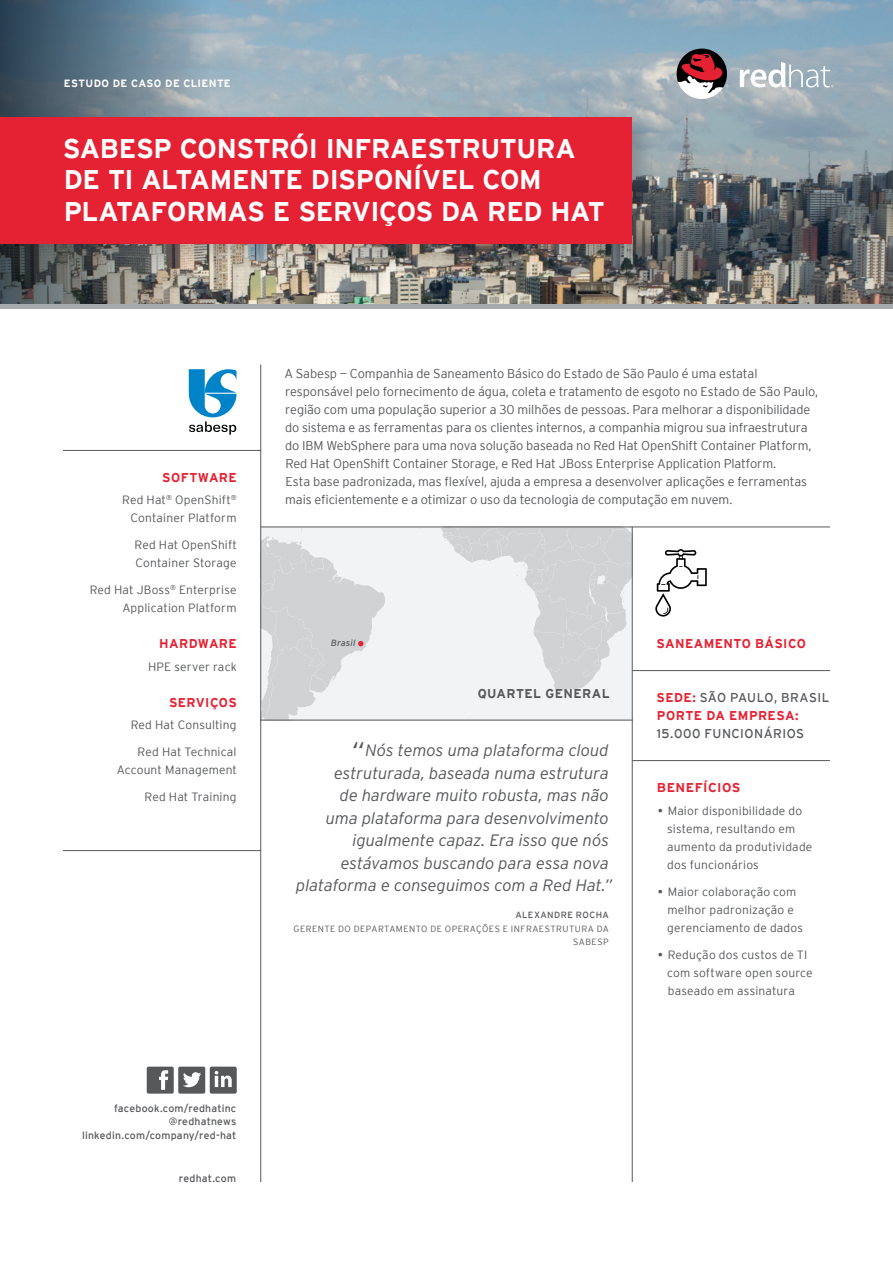
<style>
.page{position:relative;width:893px;height:1263px;background:#fff}
.page>*{position:absolute;margin:0;border:0;box-sizing:border-box;transform-origin:0 0}
.t1{font:700 27px/31.5px "Interstate";letter-spacing:-.015em;color:#fff}
.t2{font:italic 300 16.5px/22.5px "Interstate";letter-spacing:-.005em;color:#57585a;text-align:right}
.t3{font:300 12.75px/18px "Interstate";letter-spacing:-.01em;color:#57585a}
.t4{font:700 12.75px/18px "Interstate";letter-spacing:.03em;color:#e52233}
.t5{font:12.75px "Interstate";letter-spacing:.04em;color:#57585a}
.t6{font:700 12.75px "Interstate";letter-spacing:.03em;color:#57585a}
.t7{font:300 12px/18px "Interstate";letter-spacing:.015em;color:#57585a}
.t8{font:10.5px/13.5px "Interstate";letter-spacing:.02em;color:#57585a;text-align:right}
.t9{font:700 10.5px "Interstate";letter-spacing:.04em;color:#fff}
.t10{font:300 9px/13.5px "Interstate";letter-spacing:.05em;color:#57585a;text-align:right}
.t11{font:9px "Interstate";letter-spacing:.045em;color:#57585a}
.t12{font:italic 9px "Interstate";letter-spacing:.02em;color:#57585a}
.s1{font-size:27px}
.s2{font-weight:400;color:#57585a}
.s3{font-weight:400}
</style>
<div class="page">
<img style="left:209px;top:0;width:684px;height:304px">
<svg style="left:0;top:0;width:209px;height:304px;background:#647580"></svg>
<svg style="left:147px;top:1067px;width:90px;height:27px"></svg>
<div style="left:261px;top:527px;width:371px;height:193px;background:#f2f3f4"></div>
<svg style="left:441px;top:528px;width:191px;height:164px"></svg>
<hr style="left:632px;top:670px;width:198px;height:1px;background:#57585a">
<hr style="left:632px;top:760px;width:198px;height:1px;background:#57585a">
<hr style="left:63px;top:450px;width:198px;height:1px;background:#57585a">
<hr style="left:63px;top:850px;width:198px;height:1px;background:#57585a">
<hr style="left:261px;top:527px;width:569px;height:1px;background:#57585a">
<hr style="left:260px;top:720px;width:373px;height:1px;background:#57585a">
<hr style="left:260px;top:365px;width:1px;height:817px;background:#57585a">
<hr style="left:632px;top:527px;width:1px;height:655px;background:#57585a">
<svg style="left:261px;top:527px;width:124px;height:193px"></svg>
<svg style="left:189px;top:369px;width:47px;height:66px"></svg>
<svg style="left:655px;top:549px;width:52px;height:68px"></svg>
<div style="left:0;top:111px;width:657px;height:157px;background:#231f20;opacity:.2"></div>
<div style="left:0;top:117px;width:632px;height:126px;background:#e52233"></div>
<svg style="left:740px;top:62px;width:94px;height:25px"></svg>
<svg style="left:677px;top:49px;width:51px;height:50px"></svg>
<div style="left:0;top:304px;width:893px;height:5px;background:#a8a9ad"></div>
<p class="t9" style="left:64px;top:77px;width:168px">ESTUDO DE CASO DE CLIENTE</p>
<h1 class="t1" style="left:63px;top:132px;width:544px">SABESP CONSTRÓI INFRAESTRUTURA<br>DE TI ALTAMENTE DISPONÍVEL COM<br>PLATAFORMAS E SERVIÇOS DA RED HAT</h1>
<p class="t4" style="left:162px;top:468px;width:76px">SOFTWARE</p>
<p class="t7" style="left:122px;top:491px;width:116px;text-align:right">Red Hat<sup>®</sup> OpenShift<sup>®<br></sup>Container Platform</p>
<p class="t7" style="left:135px;top:536px;width:104px">Red Hat OpenShift<br>Container Storage</p>
<p class="t7" style="left:90px;top:581px;width:148px;text-align:right">Red Hat JBoss<sup>®</sup> Enterprise<br>Application Platform</p>
<p class="t4" style="left:159px;top:634px;width:79px">HARDWARE</p>
<p class="t7" style="left:148px;top:657px;width:90px">HPE server rack</p>
<p class="t4" style="left:169px;top:693px;width:69px">SERVIÇOS</p>
<p class="t7" style="left:131px;top:716px;width:107px">Red Hat Consulting</p>
<p class="t7" style="left:117px;top:743px;width:122px;text-align:right">Red Hat Technical<br>Account Management</p>
<p class="t7" style="left:145px;top:788px;width:93px">Red Hat Training</p>
<p class="t8" style="left:82px;top:1101px;width:156px">facebook.com/redhatinc @redhatnews linkedin.com/company/red-hat</p>
<p class="t8" style="left:179px;top:1171px;width:59px">redhat.com</p>
<p class="t3" style="left:284px;top:364px;width:535px">A Sabesp — Companhia de Saneamento Básico do Estado de São Paulo é uma estatal responsável pelo fornecimento de água, coleta e tratamento de esgoto no Estado de São Paulo, região com uma população superior a 30 milhões de pessoas. Para melhorar a disponibilidade do sistema e as ferramentas para os clientes internos, a companhia migrou sua infraestrutura do IBM WebSphere para uma nova solução baseada no Red Hat OpenShift Container Platform, Red Hat OpenShift Container Storage, e Red Hat JBoss Enterprise Application Platform.<br>Esta base padronizada, mas flexível, ajuda a empresa a desenvolver aplicações e ferramentas mais eficientemente e a otimizar o uso da tecnologia de computação em nuvem.</p>
<p class="t12" style="left:331px;top:638px;width:26px">Brasil</p>
<p class="t6" style="left:478px;top:686px;width:133px">QUARTEL GENERAL</p>
<p class="t2" style="left:296px;top:739px;width:318px"><span class="s1">“</span>Nós temos uma plataforma cloud estruturada, baseada numa estrutura<br>de hardware muito robusta, mas não<br>uma plataforma para desenvolvimento igualmente capaz. Era isso que nós estávamos buscando para essa nova plataforma e conseguimos com a Red Hat.”</p>
<p class="t11" style="left:515px;top:910px;width:95px">ALEXANDRE ROCHA</p>
<p class="t10" style="left:294px;top:922px;width:317px">GERENTE DO DEPARTAMENTO DE OPERAÇÕES E INFRAESTRUTURA DA<br>SABESP</p>
<p class="t4" style="left:656px;top:634px;width:151px">SANEAMENTO BÁSICO</p>
<p class="t4" style="left:656px;top:688px;width:174px">SEDE: <span class="s2">SÃO PAULO, BRASIL<br></span>PORTE DA EMPRESA:</p>
<p class="t5" style="left:657px;top:726px;width:149px">15.000 FUNCIONÁRIOS</p>
<p class="t4" style="left:657px;top:778px;width:85px">BENEFÍCIOS</p>
<p class="t7" style="left:667px;top:801px;width:147px;text-indent:-9px"><span class="s3">•</span> Maior disponibilidade do sistema, resultando em aumento da produtividade dos funcionários</p>
<p class="t7" style="left:667px;top:882px;width:137px;text-indent:-10px"><span class="s3">•</span> Maior colaboração com melhor padronização e gerenciamento de dados</p>
<p class="t7" style="left:667px;top:945px;width:147px;text-indent:-9px"><span class="s3">•</span> Redução dos custos de TI com software open source baseado em assinatura</p>
</div>
